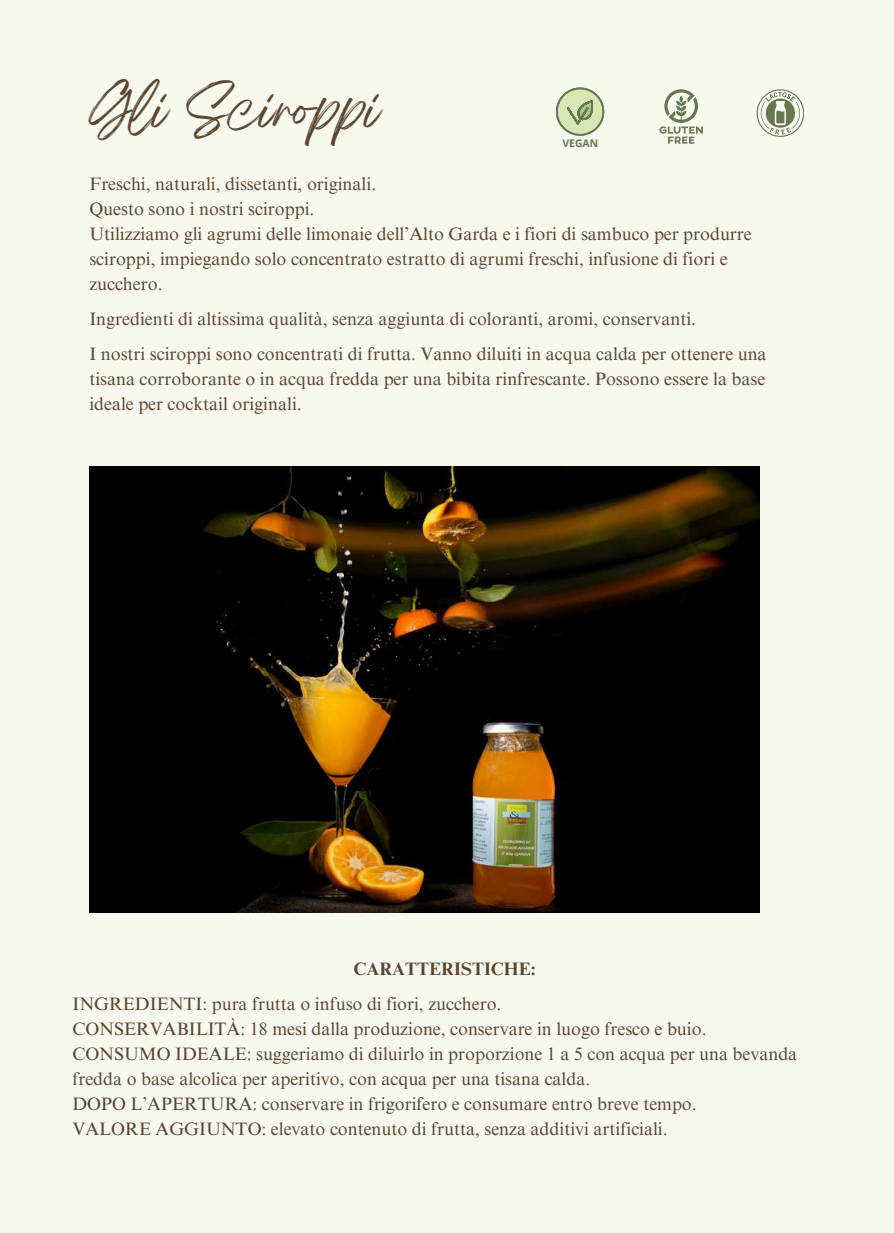
<style>
.page{position:relative;width:894px;height:1233px;background:#fff}
.page>*{position:absolute;margin:0;border:0;box-sizing:border-box;transform-origin:0 0}
.t1{font:45px "Breathing";color:#5a4631}
.t2{font:18px/25px "Times NRMT Pro";color:#5a4631}
.t3{font:700 18px "Times NRMT Pro";color:#5a4631}
.t4{font:700 10.5px "Open Sans";color:#67774f}
</style>
<div class="page">
<div style="left:0;top:0;width:893px;height:1233px;background:#f7f9ef"></div>
<svg style="left:659px;top:89px;width:43px;height:54px"></svg>
<svg style="left:756px;top:89px;width:47px;height:48px"></svg>
<svg style="left:556px;top:88px;width:48px;height:48px"></svg>
<img style="left:89px;top:466px;width:670px;height:447px">
<h1 class="t1" style="left:89px;top:96px;width:293px">Gli Sciroppi</h1>
<p class="t4" style="left:562px;top:136px;width:38px">VEGAN</p>
<p class="t2" style="left:89px;top:173px;width:663px">Freschi, naturali, dissetanti, originali.<br>Questo sono i nostri sciroppi.<br>Utilizziamo gli agrumi delle limonaie dell’Alto Garda e i fiori di sambuco per produrre sciroppi, impiegando solo concentrato estratto di agrumi freschi, infusione di fiori e zucchero.</p>
<p class="t2" style="left:89px;top:303px;width:678px;line-height:35px">Ingredienti di altissima qualità, senza aggiunta di coloranti, aromi, conservanti.<br>I nostri sciroppi sono concentrati di frutta. Vanno diluiti in acqua calda per ottenere una</p>
<p class="t2" style="left:89px;top:368px;width:677px">tisana corroborante o in acqua fredda per una bibita rinfrescante. Possono essere la base ideale per cocktail originali.</p>
<p class="t3" style="left:353px;top:962px;width:183px">CARATTERISTICHE:</p>
<p class="t2" style="left:72px;top:994px;width:726px">INGREDIENTI: pura frutta o infuso di fiori, zucchero.<br>CONSERVABILITÀ : 18 mesi dalla produzione, conservare in luogo fresco e buio.<br>CONSUMO IDEALE: suggeriamo di diluirlo in proporzione 1 a 5 con acqua per una bevanda fredda o base alcolica per aperitivo, con acqua per una tisana calda.<br>DOPO L’APERTURA: conservare in frigorifero e consumare entro breve tempo.<br>VALORE AGGIUNTO: elevato contenuto di frutta, senza additivi artificiali.</p>
</div>
